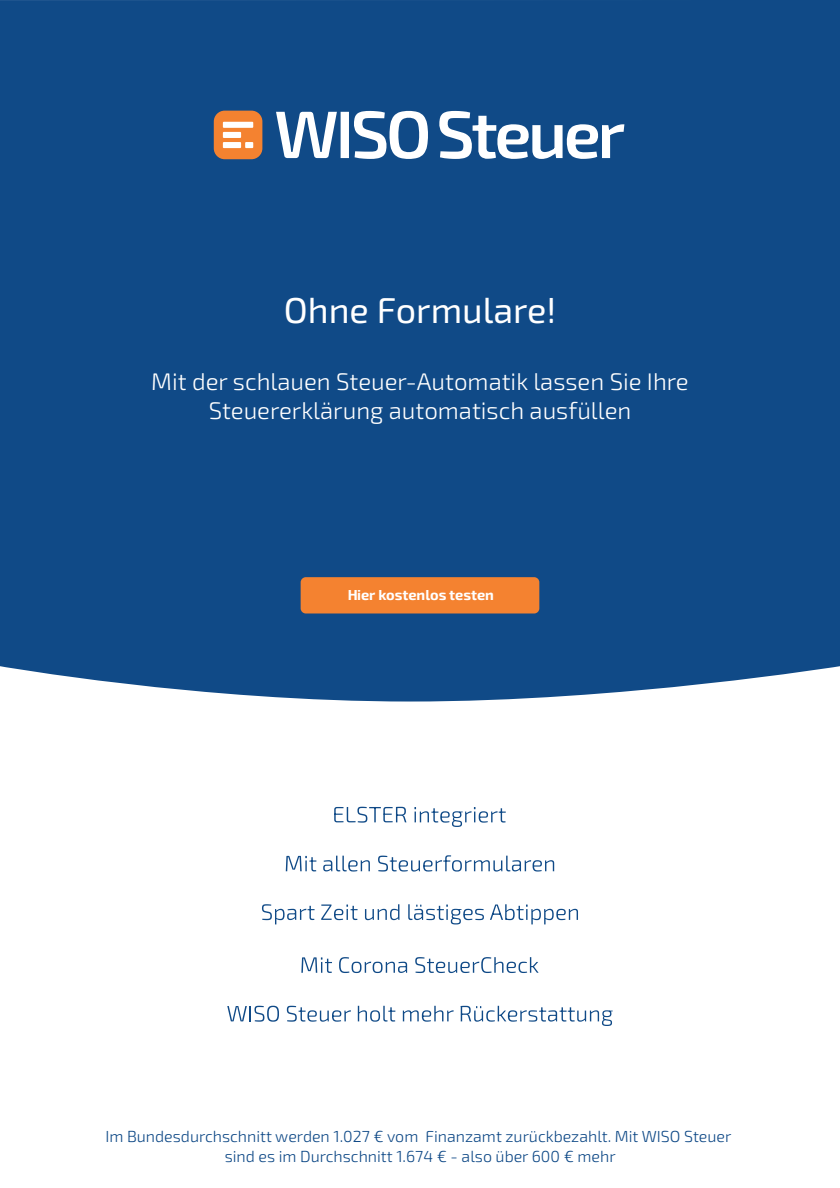
<style>
.page{position:relative;width:840px;height:1188px;background:#fff}
.page>*{position:absolute;margin:0;border:0;box-sizing:border-box;transform-origin:0 0}
.t1{font:36px "Exo 2";color:#fff}
.t2{font:300 24px/28.8px "Exo 2";color:#fff;text-align:center}
.t3{font:300 16px/19.2px "Exo 2";color:#104a87;text-align:center}
.t4{font:700 14.4px "Exo 2";color:#fff}
</style>
<div class="page">
<div style="left:0;top:0;width:840px;height:702px;background:#104a87"></div>
<svg style="left:276px;top:111px;width:348px;height:48px"></svg>
<div style="left:214px;top:111px;width:48px;height:48px;background:#f48230;border-radius:11px"></div>
<div style="left:223px;top:122px;width:30px;height:6px;background:#fff"></div>
<div style="left:223px;top:132px;width:18px;height:6px;background:#fff"></div>
<div style="left:223px;top:142px;width:18px;height:6px;background:#fff"></div>
<div style="left:245px;top:142px;width:8px;height:6px;background:#fff"></div>
<div style="left:301px;top:577px;width:238px;height:36px;background:#f48230;border-radius:5px"></div>
<svg style="left:334px;top:807px;width:72px;height:16px"></svg>
<svg style="left:414px;top:807px;width:92px;height:20px"></svg>
<svg style="left:286px;top:856px;width:30px;height:15px"></svg>
<svg style="left:323px;top:856px;width:47px;height:16px"></svg>
<svg style="left:378px;top:855px;width:176px;height:17px"></svg>
<svg style="left:262px;top:904px;width:53px;height:20px"></svg>
<svg style="left:321px;top:904px;width:37px;height:16px"></svg>
<svg style="left:365px;top:904px;width:34px;height:16px"></svg>
<svg style="left:408px;top:904px;width:76px;height:20px"></svg>
<svg style="left:490px;top:904px;width:88px;height:20px"></svg>
<svg style="left:301px;top:957px;width:31px;height:16px"></svg>
<svg style="left:339px;top:957px;width:68px;height:16px"></svg>
<svg style="left:415px;top:957px;width:124px;height:16px"></svg>
<svg style="left:227px;top:1006px;width:52px;height:16px"></svg>
<svg style="left:287px;top:1006px;width:64px;height:16px"></svg>
<svg style="left:358px;top:1006px;width:37px;height:16px"></svg>
<svg style="left:403px;top:1006px;width:51px;height:16px"></svg>
<svg style="left:461px;top:1006px;width:152px;height:20px"></svg>
<h1 class="t1" style="left:284px;top:285px;width:274px">Ohne Formulare!</h1>
<h2 class="t2" style="left:151px;top:367px;width:539px">Mit der schlauen Steuer-Automatik lassen Sie Ihre<br>Steuererklärung automatisch ausfüllen</h2>
<p class="t4" style="left:347px;top:585px;width:149px">Hier kostenlos testen</p>
<p class="t3" style="left:105px;top:1127px;width:628px">Im Bundesdurchschnitt werden 1.027 € vom Finanzamt zurückbezahlt. Mit WISO Steuer sind es im Durchschnitt 1.674 € - also über 600 € mehr</p>
</div>
